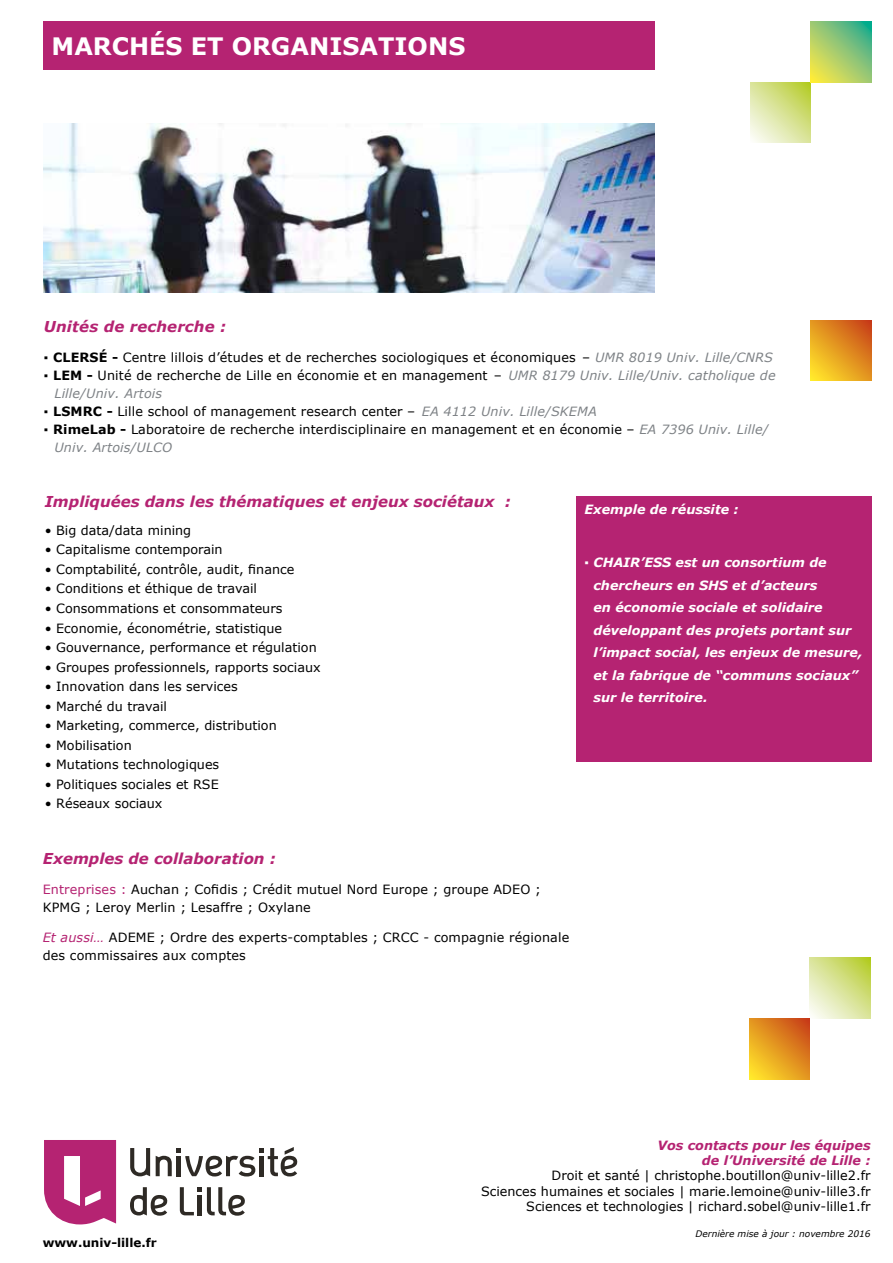
<style>
.page{position:relative;width:893px;height:1263px;background:#fff}
.page>*{position:absolute;margin:0;border:0;box-sizing:border-box;transform-origin:0 0}
.t1{font:700 24px "Verdana";color:#fff}
.t2{font:italic 700 15px "Verdana";color:#b52372}
.t3{font:12.75px/18px "Verdana";color:#000}
.t4{font:italic 700 12.75px/22.5px "Verdana";color:#fff}
.t5{font:italic 12.75px/18px "Verdana";letter-spacing:.01em;color:#7e8286}
.t6{font:italic 700 12.75px/15.3px "Verdana";color:#b52372;text-align:right}
.t7{font:700 12px "Verdana";color:#000}
.t8{font:italic 9px "Verdana";color:#000}
.s1{font-weight:700}
.s2{font-style:italic;color:#7e8286}
.s3{font-style:normal;color:#000}
.s4{font-weight:700;font-style:normal;color:#000}
.s5{font-weight:400;font-style:normal}
.s6{color:#b52372}
.s7{font-style:italic;color:#b52372}
</style>
<div class="page">
<svg style="left:750px;top:82px;width:61px;height:61px;background:#d9e497"></svg>
<svg style="left:811px;top:21px;width:61px;height:61px;background:#96c870"></svg>
<div style="left:43px;top:21px;width:611px;height:49px;background:#b52372"></div>
<svg style="left:811px;top:320px;width:61px;height:61px;background:#e39420"></svg>
<div style="left:576px;top:496px;width:296px;height:265px;background:#b52372"></div>
<svg style="left:810px;top:957px;width:61px;height:61px;background:#d8e395"></svg>
<svg style="left:749px;top:1018px;width:61px;height:61px;background:#e39420"></svg>
<svg style="left:44px;top:1140px;width:72px;height:84px"></svg>
<svg style="left:130px;top:1148px;width:20px;height:28px"></svg>
<svg style="left:130px;top:1187px;width:37px;height:29px"></svg>
<svg style="left:180px;top:1187px;width:21px;height:28px"></svg>
<svg style="left:207px;top:1187px;width:38px;height:29px"></svg>
<svg style="left:156px;top:1147px;width:141px;height:29px"></svg>
<img style="left:43px;top:123px;width:611px;height:169px">
<h1 class="t1" style="left:52px;top:29px;width:415px">MARCHÉS ET ORGANISATIONS</h1>
<p class="t2" style="left:44px;top:316px;width:184px">Unités de recherche :</p>
<p class="t3" style="left:44px;top:348px;width:731px">▪ <span class="s1">CLERSÉ -</span> Centre lillois d’études et de recherches sociologiques et économiques – <span class="s2">UMR 8019 Univ. Lille/CNRS</span></p>
<p class="t5" style="left:54px;top:366px;width:723px;text-indent:-11px"><span class="s3">▪</span> <span class="s4">LEM -</span> <span class="s3">Unité de recherche de Lille en économie et en management –</span> UMR 8179 Univ. Lille/Univ. catholique de<br>Lille/Univ. Artois</p>
<p class="t3" style="left:44px;top:402px;width:554px">▪ <span class="s1">LSMRC -</span> Lille school of management research center – <span class="s2">EA 4112 Univ. Lille/SKEMA</span></p>
<p class="t3" style="left:54px;top:420px;width:716px;text-indent:-11px">▪ <span class="s1">RimeLab -</span> Laboratoire de recherche interdisciplinaire en management et en économie – <span class="s2">EA 7396 Univ. Lille/<br>Univ. Artois/ULCO</span></p>
<p class="t2" style="left:45px;top:491px;width:468px">Impliquées dans les thématiques et enjeux sociétaux :</p>
<p class="t3" style="left:45px;top:521px;width:148px">• Big data/data mining</p>
<p class="t3" style="left:45px;top:540px;width:179px">• Capitalisme contemporain</p>
<p class="t3" style="left:45px;top:560px;width:251px">• Comptabilité, contrôle, audit, finance</p>
<p class="t3" style="left:45px;top:580px;width:214px">• Conditions et éthique de travail</p>
<p class="t3" style="left:45px;top:599px;width:239px">• Consommations et consommateurs</p>
<p class="t3" style="left:45px;top:619px;width:239px">• Economie, économétrie, statistique</p>
<p class="t3" style="left:45px;top:638px;width:273px">• Gouvernance, performance et régulation</p>
<p class="t3" style="left:45px;top:658px;width:277px">• Groupes professionnels, rapports sociaux</p>
<p class="t3" style="left:45px;top:677px;width:195px">• Innovation dans les services</p>
<p class="t3" style="left:45px;top:697px;width:124px">• Marché du travail</p>
<p class="t3" style="left:45px;top:716px;width:233px">• Marketing, commerce, distribution</p>
<p class="t3" style="left:45px;top:736px;width:88px">• Mobilisation</p>
<p class="t3" style="left:45px;top:755px;width:176px">• Mutations technologiques</p>
<p class="t3" style="left:45px;top:775px;width:175px">• Politiques sociales et RSE</p>
<p class="t3" style="left:45px;top:795px;width:119px">• Réseaux sociaux</p>
<p class="t4" style="left:585px;top:498px;width:156px">Exemple de réussite :</p>
<p class="t4" style="left:593px;top:551px;width:271px;text-indent:-9px"><span class="s5">▪</span> CHAIR’ESS est un consortium de chercheurs en SHS et d’acteurs<br>en économie sociale et solidaire développant des projets portant sur l’impact social, les enjeux de mesure, et la fabrique de “communs sociaux” sur le territoire.</p>
<p class="t2" style="left:43px;top:847px;width:235px">Exemples de collaboration :</p>
<p class="t3" style="left:43px;top:880px;width:500px"><span class="s6">Entreprises :</span> Auchan ; Cofidis ; Crédit mutuel Nord Europe ; groupe ADEO ;<br>KPMG ; Leroy Merlin ; Lesaffre ; Oxylane</p>
<p class="t3" style="left:43px;top:929px;width:528px"><span class="s7">Et aussi…</span> ADEME ; Ordre des experts-comptables ; CRCC - compagnie régionale des commissaires aux comptes</p>
<p class="t7" style="left:43px;top:1234px;width:116px">www.univ-lille.fr</p>
<p class="t6" style="left:657px;top:1137px;width:215px">Vos contacts pour les équipes de l’Université de Lille :</p>
<p class="t3" style="left:481px;top:1168px;width:391px;line-height:15.3px;text-align:right">Droit et santé | christophe.boutillon@univ-lille2.fr<br>Sciences humaines et sociales | marie.lemoine@univ-lille3.fr<br>Sciences et technologies | richard.sobel@univ-lille1.fr</p>
<p class="t8" style="left:696px;top:1227px;width:177px">Dernière mise à jour : novembre 2016</p>
</div>
